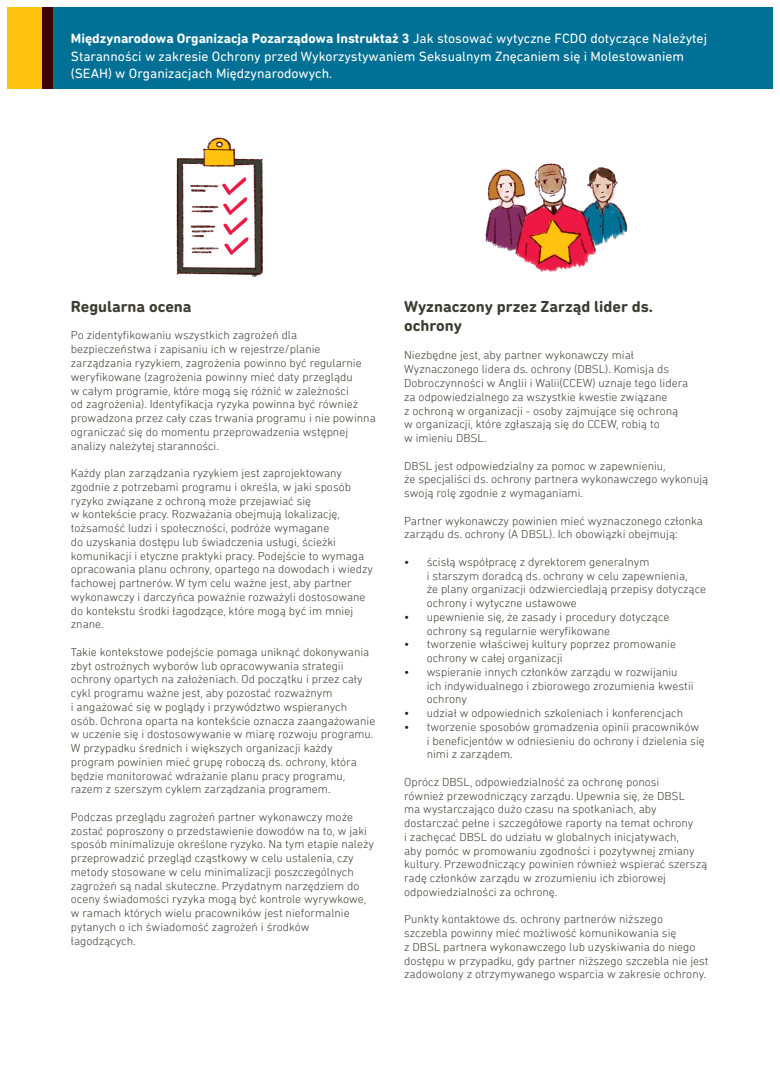
<style>
.page{position:relative;width:780px;height:1088px;background:#fff}
.page>*{position:absolute;margin:0;border:0;box-sizing:border-box;transform-origin:0 0}
.t1{font:700 16.25px/18.8px "DIN Next Rounded LT Pro";color:#3e3c32}
.t2{font:13.75px/17.5px "DIN Next Rounded LT Pro";color:#fff}
.t3{font:300 11.88px/13.8px "DIN Next Rounded LT Pro";color:#3e3c32}
.s1{font-weight:700}
.s2{font-weight:400;color:#231f20}
</style>
<div class="page">
<div style="left:7px;top:7px;width:765px;height:82px;background:#007095"></div>
<div style="left:7px;top:7px;width:36px;height:82px;background:#ffc20e"></div>
<div style="left:43px;top:7px;width:10px;height:82px;background:#3e0000"></div>
<img style="left:485px;top:163px;width:143px;height:109px">
<img style="left:176px;top:137px;width:87px;height:141px">
<p class="t2" style="left:71px;top:30px;width:637px"><span class="s1">Międzynarodowa Organizacja Pozarządowa Instruktaż 3</span> Jak stosować wytyczne FCDO dotyczące Należytej<br>Staranności w zakresie Ochrony przed Wykorzystywaniem Seksualnym Znęcaniem się i Molestowaniem (SEAH) w Organizacjach Międzynarodowych.</p>
<p class="t1" style="left:71px;top:297px;width:122px">Regularna ocena</p>
<p class="t3" style="left:71px;top:328px;width:306px">Po zidentyfikowaniu wszystkich zagrożeń dla bezpieczeństwa i zapisaniu ich w rejestrze/planie zarządzania ryzykiem, zagrożenia powinno być regularnie weryfikowane (zagrożenia powinny mieć daty przeglądu<br>w całym programie, które mogą się różnić w zależności<br>od zagrożenia). Identyfikacja ryzyka powinna być również prowadzona przez cały czas trwania programu i nie powinna ograniczać się do momentu przeprowadzenia wstępnej analizy należytej staranności.</p>
<p class="t3" style="left:71px;top:466px;width:304px">Każdy plan zarządzania ryzykiem jest zaprojektowany zgodnie z potrzebami programu i określa, w jaki sposób ryzyko związane z ochroną może przejawiać się<br>w kontekście pracy. Rozważania obejmują lokalizację, tożsamość ludzi i społeczności, podróże wymagane<br>do uzyskania dostępu lub świadczenia usługi, ścieżki komunikacji i etyczne praktyki pracy. Podejście to wymaga opracowania planu ochrony, opartego na dowodach i wiedzy fachowej partnerów. W tym celu ważne jest, aby partner wykonawczy i darczyńca poważnie rozważyli dostosowane do kontekstu środki łagodzące, które mogą być im mniej znane.</p>
<p class="t3" style="left:71px;top:645px;width:306px">Takie kontekstowe podejście pomaga uniknąć dokonywania zbyt ostrożnych wyborów lub opracowywania strategii ochrony opartych na założeniach. Od początku i przez cały cykl programu ważne jest, aby pozostać rozważnym<br>i angażować się w poglądy i przywództwo wspieranych osób. Ochrona oparta na kontekście oznacza zaangażowanie w uczenie się i dostosowywanie w miarę rozwoju programu.<br>W przypadku średnich i większych organizacji każdy program powinien mieć grupę roboczą ds. ochrony, która będzie monitorować wdrażanie planu pracy programu, razem z szerszym cyklem zarządzania programem.</p>
<p class="t3" style="left:71px;top:810px;width:304px">Podczas przeglądu zagrożeń partner wykonawczy może zostać poproszony o przedstawienie dowodów na to, w jaki sposób minimalizuje określone ryzyko. Na tym etapie należy przeprowadzić przegląd cząstkowy w celu ustalenia, czy metody stosowane w celu minimalizacji poszczególnych zagrożeń są nadal skuteczne. Przydatnym narzędziem do oceny świadomości ryzyka mogą być kontrole wyrywkowe, w ramach których wielu pracowników jest nieformalnie pytanych o ich świadomość zagrożeń i środków łagodzących.</p>
<p class="t1" style="left:404px;top:297px;width:250px">Wyznaczony przez Zarząd lider ds. ochrony</p>
<p class="t3" style="left:404px;top:348px;width:285px">Niezbędne jest, aby partner wykonawczy miał Wyznaczonego lidera ds. ochrony (DBSL). Komisja ds Dobroczynności w Anglii i Walii(CCEW) uznaje tego lidera za odpowiedzialnego za wszystkie kwestie związane<br>z ochroną w organizacji - osoby zajmujące się ochroną w organizacji, które zgłaszają się do CCEW, robią to<br>w imieniu DBSL.</p>
<p class="t3" style="left:404px;top:458px;width:305px">DBSL jest odpowiedzialny za pomoc w zapewnieniu,<br>że specjaliści ds. ochrony partnera wykonawczego wykonują swoją rolę zgodnie z wymaganiami.</p>
<p class="t3" style="left:404px;top:513px;width:300px">Partner wykonawczy powinien mieć wyznaczonego członka zarządu ds. ochrony (A DBSL). Ich obowiązki obejmują:</p>
<p class="t3" style="left:426px;top:555px;width:281px;text-indent:-22px"><span class="s2">•</span> ścisłą współpracę z dyrektorem generalnym<br>i starszym doradcą ds. ochrony w celu zapewnienia,<br>że plany organizacji odzwierciedlają przepisy dotyczące ochrony i wytyczne ustawowe</p>
<p class="t3" style="left:426px;top:610px;width:244px;text-indent:-22px"><span class="s2">•</span> upewnienie się, że zasady i procedury dotyczące ochrony są regularnie weryfikowane</p>
<p class="t3" style="left:426px;top:637px;width:251px;text-indent:-22px"><span class="s2">•</span> tworzenie właściwej kultury poprzez promowanie ochrony w całej organizacji</p>
<p class="t3" style="left:426px;top:665px;width:268px;text-indent:-22px"><span class="s2">•</span> wspieranie innych członków zarządu w rozwijaniu ich indywidualnego i zbiorowego zrozumienia kwestii ochrony</p>
<p class="t3" style="left:404px;top:706px;width:280px"><span class="s2">•</span> udział w odpowiednich szkoleniach i konferencjach</p>
<p class="t3" style="left:426px;top:720px;width:279px;text-indent:-22px"><span class="s2">•</span> tworzenie sposobów gromadzenia opinii pracowników i beneficjentów w odniesieniu do ochrony i dzielenia się nimi z zarządem.</p>
<p class="t3" style="left:404px;top:775px;width:304px">Oprócz DBSL, odpowiedzialność za ochronę ponosi<br>również przewodniczący zarządu. Upewnia się, że DBSL<br>ma wystarczająco dużo czasu na spotkaniach, aby dostarczać pełne i szczegółowe raporty na temat ochrony<br>i zachęcać DBSL do udziału w globalnych inicjatywach,<br>aby pomóc w promowaniu zgodności i pozytywnej zmiany kultury. Przewodniczący powinien również wspierać szerszą radę członków zarządu w zrozumieniu ich zbiorowej odpowiedzialności za ochronę.</p>
<p class="t3" style="left:404px;top:912px;width:306px">Punkty kontaktowe ds. ochrony partnerów niższego szczebla powinny mieć możliwość komunikowania się<br>z DBSL partnera wykonawczego lub uzyskiwania do niego dostępu w przypadku, gdy partner niższego szczebla nie jest zadowolony z otrzymywanego wsparcia w zakresie ochrony.</p>
</div>
